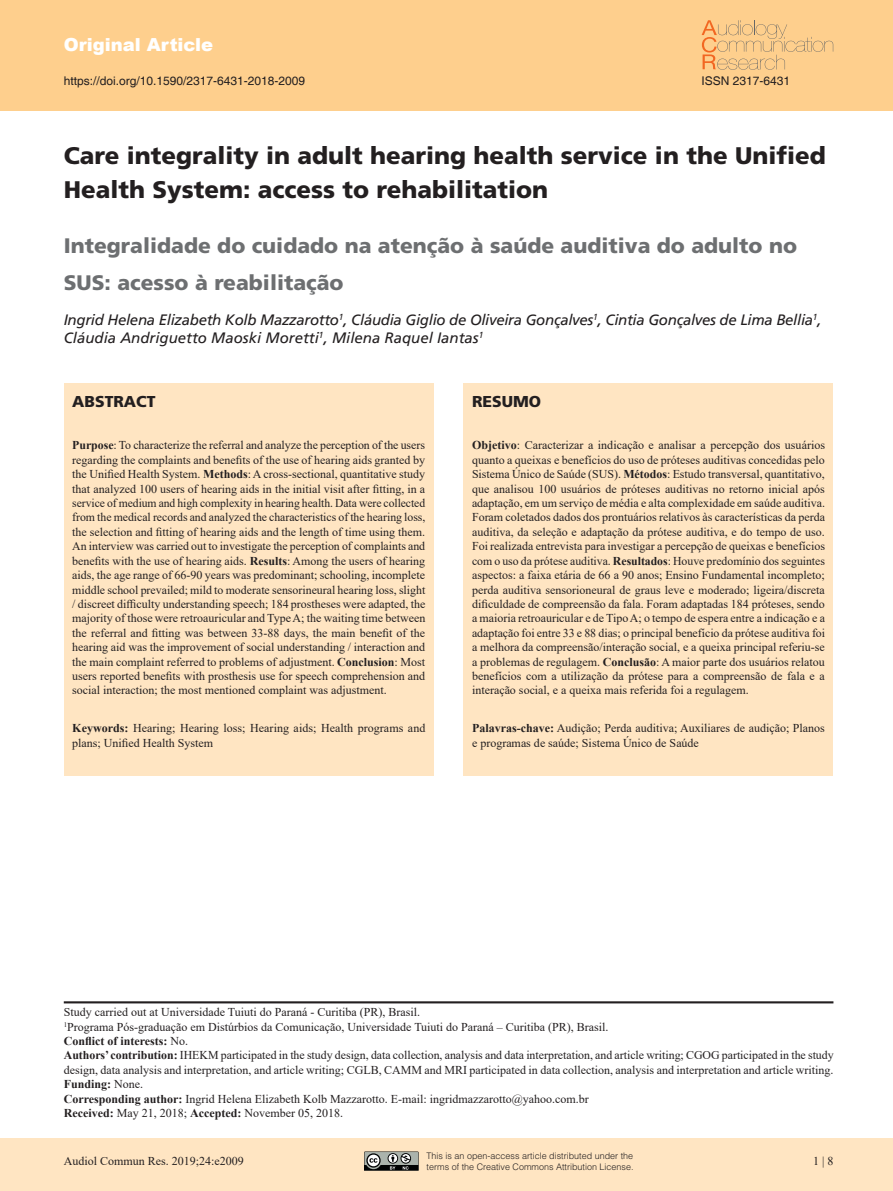
<style>
.page{position:relative;width:893px;height:1191px;background:#fff}
.page>*{position:absolute;margin:0;border:0;box-sizing:border-box;transform-origin:0 0}
.ArticleTitle{font:900 24px/34.5px "Frutiger LT Std";color:#231f20}
.ArticleTitle-Trans1{font:900 21px/37.5px "Frutiger LT Std";color:#6d6f71}
.t1{font:900 18px "Arial";color:#fff}
.AbstractTitle{font:900 15.75px "Frutiger LT Std";color:#231f20}
.AbstractTitle-Trans1{font:900 15.75px "Frutiger LT Std";color:#231f20}
.Authors{font:italic 15px/18px "Frutiger LT";letter-spacing:-.02em;color:#231f20}
.Abstract{font:12px/14.4px "Times New Roman";color:#231f20;text-align:justify}
.Abstract-Trans1{font:12px/14.4px "Times New Roman";color:#231f20;text-align:justify}
.fnAuthor-notesContri{font:12px/14.4px "Times New Roman";color:#231f20}
.Keywords-Trans1{font:12px/14.4px "Times New Roman";color:#231f20}
.Affiliations{font:12px "Times New Roman";color:#231f20}
.Correspondence{font:12px "Times New Roman";color:#231f20}
.Keywords{font:12px/14.4px "Times New Roman";color:#231f20}
.fnArticleOther{font:12px "Times New Roman";color:#231f20}
.t2{font:12px "Helvetica";color:#231f20}
.History{font:12px "Times New Roman";color:#231f20}
.fnConflict{font:700 12px "Times New Roman";color:#231f20}
.fnSupported-by{font:700 12px "Times New Roman";color:#231f20}
.t3{font:300 9px/10.8px "Helvetica LT Std";color:#231f20}
.s1{font-weight:700}
.s2{font-weight:400}
</style>
<div class="page">
<div style="left:0;top:0;width:893px;height:111px;background:#fecf8d"></div>
<svg style="left:702px;top:20px;width:131px;height:50px"></svg>
<div style="left:0;top:1138px;width:893px;height:53px;background:#ffe5c2"></div>
<svg style="left:364px;top:1151px;width:55px;height:20px"></svg>
<div style="left:64px;top:383px;width:370px;height:392px;background:#ffe5c2"></div>
<div style="left:463px;top:383px;width:370px;height:392px;background:#ffe5c2"></div>
<hr style="left:64px;top:1001px;width:769px;height:2px;background:#231f20">
<h3 class="t1" style="left:64px;top:32px;width:151px">Original Article</h3>
<p class="t2" style="left:64px;top:74px;width:243px">https://doi.org/10.1590/2317-6431-2018-2009</p>
<p class="t2" style="left:701px;top:74px;width:90px">ISSN 2317-6431</p>
<p class="ArticleTitle" style="left:64px;top:138px;width:763px">Care integrality in adult hearing health service in the Unified<br>Health System: access to rehabilitation</p>
<p class="ArticleTitle-Trans1" style="left:64px;top:226px;width:735px">Integralidade do cuidado na atenção à saúde auditiva do adulto no<br>SUS: acesso à reabilitação</p>
<p class="Authors" style="left:64px;top:311px;width:759px">Ingrid Helena Elizabeth Kolb Mazzarotto<sup>1</sup>, Cláudia Giglio de Oliveira Gonçalves<sup>1</sup>, Cintia Gonçalves de Lima Bellia<sup>1</sup>,<br>Cláudia Andriguetto Maoski Moretti<sup>1</sup>, Milena Raquel Iantas<sup>1</sup></p>
<p class="AbstractTitle" style="left:72px;top:392px;width:85px">ABSTRACT</p>
<p class="Abstract" style="left:72px;top:438px;width:355px"><span class="s1">Purpose</span>: To characterize the referral and analyze the perception of the users regarding the complaints and benefits of the use of hearing aids granted by the Unified Health System. <span class="s1">Methods</span>: A cross-sectional, quantitative study that analyzed 100 users of hearing aids in the initial visit after fitting, in a service of medium and high complexity in hearing health. Data were collected from the medical records and analyzed the characteristics of the hearing loss, the selection and fitting of hearing aids and the length of time using them.<br>An interview was carried out to investigate the perception of complaints and benefits with the use of hearing aids. <span class="s1">Results</span>: Among the users of hearing aids, the age range of 66-90 years was predominant; schooling, incomplete middle school prevailed; mild to moderate sensorineural hearing loss, slight / discreet difficulty understanding speech; 184 prostheses were adapted, the majority of those were retroauricular and Type A; the waiting time between the referral and fitting was between 33-88 days, the main benefit of the hearing aid was the improvement of social understanding / interaction and the main complaint referred to problems of adjustment. <span class="s1">Conclusion</span>: Most users reported benefits with prosthesis use for speech comprehension and social interaction; the most mentioned complaint was adjustment.</p>
<p class="Keywords" style="left:72px;top:720px;width:355px"><span class="s1">Keywords:</span> Hearing; Hearing loss; Hearing aids; Health programs and plans; Unified Health System</p>
<p class="AbstractTitle-Trans1" style="left:472px;top:392px;width:71px">RESUMO</p>
<p class="Abstract-Trans1" style="left:472px;top:438px;width:355px"><span class="s1">Objetivo</span>: Caracterizar a indicação e analisar a percepção dos usuários quanto a queixas e benefícios do uso de próteses auditivas concedidas pelo Sistema Único de Saúde (SUS). <span class="s1">Métodos</span>: Estudo transversal, quantitativo, que analisou 100 usuários de próteses auditivas no retorno inicial após adaptação, em um serviço de média e alta complexidade em saúde auditiva.<br>Foram coletados dados dos prontuários relativos às características da perda auditiva, da seleção e adaptação da prótese auditiva, e do tempo de uso.<br>Foi realizada entrevista para investigar a percepção de queixas e benefícios com o uso da prótese auditiva. <span class="s1">Resultados</span>: Houve predomínio dos seguintes aspectos: a faixa etária de 66 a 90 anos; Ensino Fundamental incompleto; perda auditiva sensorioneural de graus leve e moderado; ligeira/discreta dificuldade de compreensão da fala. Foram adaptadas 184 próteses, sendo a maioria retroauricular e de Tipo A; o tempo de espera entre a indicação e a adaptação foi entre 33 e 88 dias; o principal benefício da prótese auditiva foi a melhora da compreensão/interação social, e a queixa principal referiu-se a problemas de regulagem. <span class="s1">Conclusão</span>: A maior parte dos usuários relatou benefícios com a utilização da prótese para a compreensão de fala e a interação social, e a queixa mais referida foi a regulagem.</p>
<p class="Keywords-Trans1" style="left:472px;top:720px;width:354px"><span class="s1">Palavras-chave:</span> Audição; Perda auditiva; Auxiliares de audição; Planos e programas de saúde; Sistema Único de Saúde</p>
<p class="fnArticleOther" style="left:64px;top:1003px;width:358px">Study carried out at Universidade Tuiuti do Paraná - Curitiba (PR), Brasil.</p>
<p class="Affiliations" style="left:64px;top:1018px;width:546px"><sup>1</sup>Programa Pós-graduação em Distúrbios da Comunicação, Universidade Tuiuti do Paraná – Curitiba (PR), Brasil.</p>
<p class="fnConflict" style="left:64px;top:1032px;width:126px">Conflict of interests: <span class="s2">No.</span></p>
<p class="fnAuthor-notesContri" style="left:64px;top:1047px;width:771px"><span class="s1">Authors’ contribution:</span> IHEKM participated in the study design, data collection, analysis and data interpretation, and article writing; CGOG participated in the study design, data analysis and interpretation, and article writing; CGLB, CAMM and MRI participated in data collection, analysis and interpretation and article writing.</p>
<p class="fnSupported-by" style="left:64px;top:1075px;width:81px">Funding: <span class="s2">None.</span></p>
<p class="Correspondence" style="left:64px;top:1090px;width:527px"><span class="s1">Corresponding author:</span> Ingrid Helena Elizabeth Kolb Mazzarotto. E-mail: ingridmazzarotto@yahoo.com.br</p>
<p class="History" style="left:64px;top:1104px;width:281px"><span class="s1">Received:</span> May 21, 2018; <span class="s1">Accepted:</span> November 05, 2018.</p>
<p class="t3" style="left:426px;top:1150px;width:209px">This is an open-access article distributed under the terms of the Creative Commons Attribution License.</p>
<p class="Abstract" style="left:64px;top:1153px;width:182px">Audiol Commun Res. 2019;24:e2009</p>
<p class="Abstract" style="left:813px;top:1153px;width:22px">1 | 8</p>
</div>
